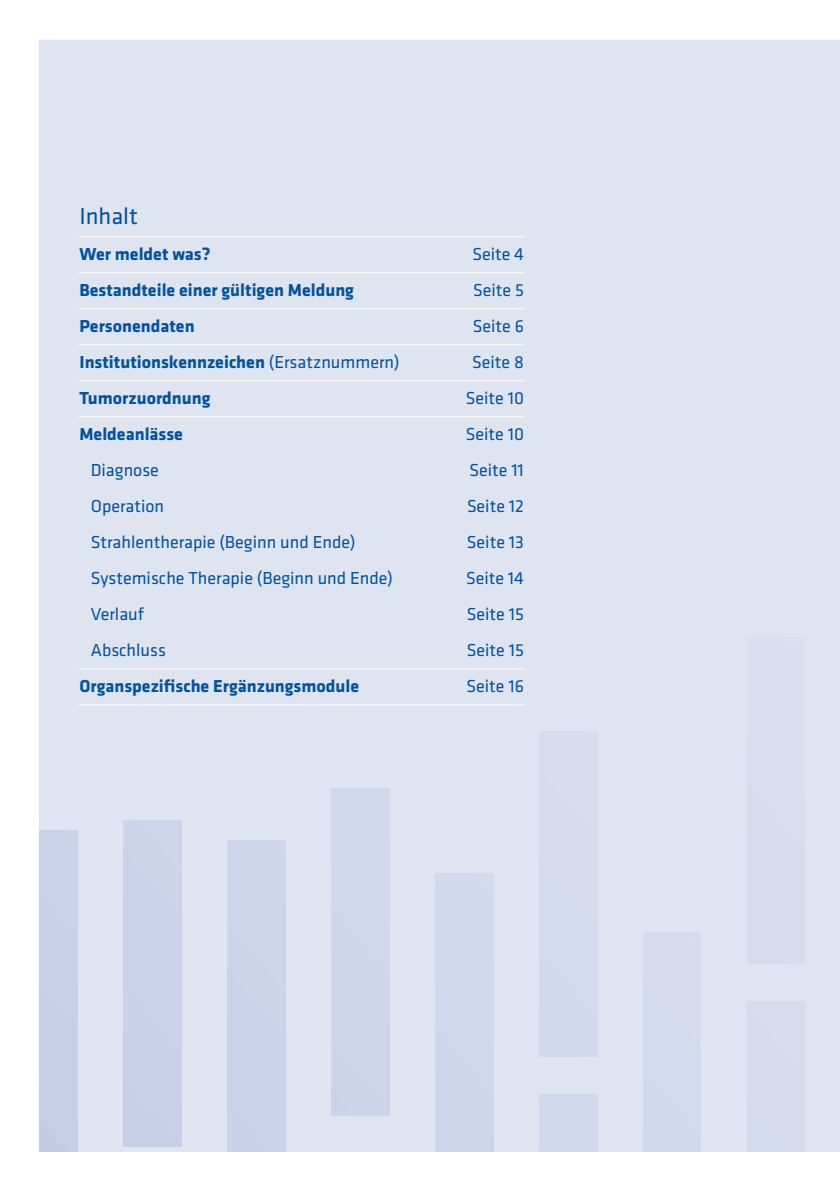
<style>
.page{position:relative;width:840px;height:1191px;background:#fff}
.page>*{position:absolute;margin:0;border:0;box-sizing:border-box;transform-origin:0 0}
.t1{font:24px "Klavika";color:#0153a0}
.t2{font:18px "Klavika";color:#0153a0}
.t3{font:700 18px "Klavika";color:#0153a0}
.s1{font-weight:400}
</style>
<div class="page">
<div style="left:40px;top:40px;width:799px;height:1111px;background:#dfe4f1"></div>
<div style="left:746px;top:637px;width:58px;height:326px;background:#d8deef"></div>
<div style="left:539px;top:731px;width:57px;height:325px;background:#d4daed"></div>
<div style="left:331px;top:788px;width:58px;height:327px;background:#cfd5ea"></div>
<div style="left:124px;top:820px;width:57px;height:326px;background:#cad1e8"></div>
<div style="left:746px;top:1001px;width:58px;height:150px;background:#d5dbed"></div>
<div style="left:539px;top:1094px;width:57px;height:57px;background:#d2d8ec"></div>
<div style="left:642px;top:932px;width:58px;height:219px;background:#d4daed"></div>
<div style="left:435px;top:873px;width:58px;height:278px;background:#d2d8ec"></div>
<div style="left:227px;top:841px;width:58px;height:310px;background:#cdd3e9"></div>
<div style="left:40px;top:830px;width:38px;height:321px;background:#c8cfe7"></div>
<hr style="left:79px;top:236px;width:444px;height:1px;background:#fff">
<hr style="left:79px;top:272px;width:444px;height:1px;background:#fff">
<hr style="left:79px;top:308px;width:444px;height:1px;background:#fff">
<hr style="left:79px;top:344px;width:444px;height:1px;background:#fff">
<hr style="left:79px;top:380px;width:444px;height:1px;background:#fff">
<hr style="left:79px;top:416px;width:444px;height:1px;background:#fff">
<hr style="left:79px;top:668px;width:444px;height:1px;background:#fff">
<hr style="left:79px;top:704px;width:444px;height:1px;background:#fff">
<h1 class="t1" style="left:79px;top:200px;width:60px">Inhalt</h1>
<p class="t3" style="left:79px;top:241px;width:132px">Wer meldet was?</p>
<p class="t2" style="left:472px;top:242px;width:53px">Seite 4</p>
<p class="t3" style="left:79px;top:277px;width:276px">Bestandteile einer gültigen Meldung</p>
<p class="t2" style="left:473px;top:278px;width:52px">Seite 5</p>
<p class="t3" style="left:79px;top:313px;width:117px">Personendaten</p>
<p class="t2" style="left:472px;top:314px;width:53px">Seite 6</p>
<p class="t3" style="left:79px;top:349px;width:321px">Institutionskennzeichen <span class="s1">(Ersatznummern)</span></p>
<p class="t2" style="left:472px;top:350px;width:53px">Seite 8</p>
<p class="t3" style="left:79px;top:385px;width:132px">Tumorzuordnung</p>
<p class="t2" style="left:465px;top:386px;width:60px">Seite 10</p>
<p class="t3" style="left:79px;top:421px;width:105px">Meldeanlässe</p>
<p class="t2" style="left:465px;top:422px;width:60px">Seite 10</p>
<p class="t2" style="left:91px;top:458px;width:70px">Diagnose</p>
<p class="t2" style="left:469px;top:458px;width:56px">Seite 11</p>
<p class="t2" style="left:91px;top:494px;width:75px">Operation</p>
<p class="t2" style="left:466px;top:494px;width:58px">Seite 12</p>
<p class="t2" style="left:91px;top:530px;width:266px">Strahlentherapie (Beginn und Ende)</p>
<p class="t2" style="left:466px;top:530px;width:58px">Seite 13</p>
<p class="t2" style="left:91px;top:566px;width:303px">Systemische Therapie (Beginn und Ende)</p>
<p class="t2" style="left:466px;top:566px;width:59px">Seite 14</p>
<p class="t2" style="left:91px;top:602px;width:55px">Verlauf</p>
<p class="t2" style="left:466px;top:602px;width:59px">Seite 15</p>
<p class="t2" style="left:91px;top:638px;width:77px">Abschluss</p>
<p class="t2" style="left:466px;top:638px;width:59px">Seite 15</p>
<p class="t3" style="left:79px;top:673px;width:281px">Organspezifische Ergänzungsmodule</p>
<p class="t2" style="left:466px;top:674px;width:59px">Seite 16</p>
</div>
